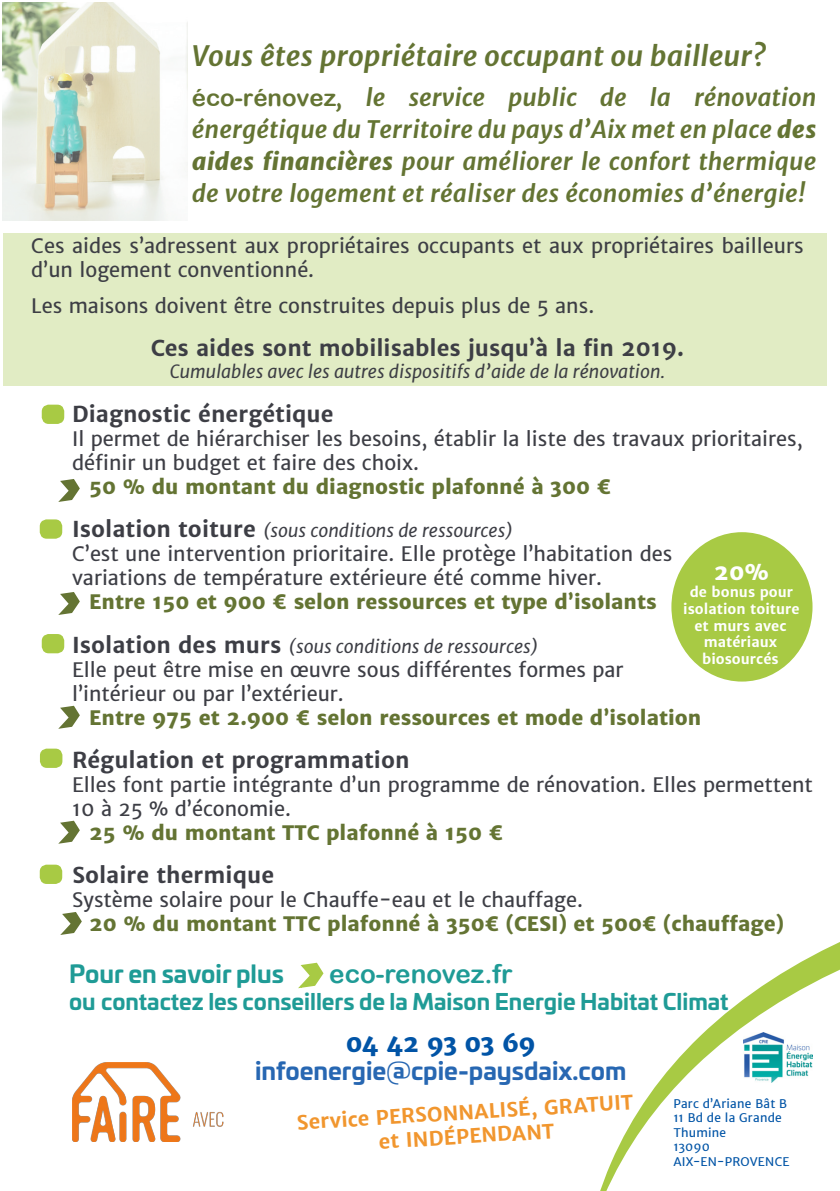
<style>
.page{position:relative;width:840px;height:1191px;background:#fff}
.page>*{position:absolute;margin:0;border:0;box-sizing:border-box;transform-origin:0 0}
.t1{font:italic 700 27.8px "Merriweather Sans";color:#647433}
.t2{font:26px "Arial Rounded MT Bold";color:#1f9b96}
.texte_courant{font:700 24px "Univia Pro";color:#2767b2}
.t3{font:700 24px "Univia Pro";color:#1f9b96}
.texte_courant-2{font:800 24px "Merriweather Sans";letter-spacing:-.035em;color:#0154a6}
.t4{font:italic 700 23.8px/32px "Merriweather Sans";letter-spacing:.005em;color:#647433;text-align:justify}
.titre_rubrique{font:700 22px "Merriweather Sans";color:#3d3e45}
.t5{font:700 22px "Univia Pro";color:#1f9b96}
.t6{font:800 22px "Merriweather Sans";color:#fff}
.texte{font:20px/24px "Merriweather Sans";color:#3d3e45}
.info_relief{font:800 20px "Merriweather Sans";color:#647433}
.Accroche{font:700 20px "Merriweather Sans";color:#f1962e}
.t7{font:italic 18px "Merriweather Sans";color:#3d3e45}
.t8{font:700 14px/16.8px "Merriweather Sans";color:#fff;text-align:center}
.texte_courant-3{font:12px/14.4px "Merriweather Sans";letter-spacing:.02em;color:#0154a6}
.s1{font-family:"Arial Rounded MT Bold";font-weight:400;font-style:normal}
.s2{font-weight:800}
.s3{font-weight:700;font-style:normal;font-size:22px}
</style>
<div class="page">
<img style="left:3px;top:3px;width:185px;height:217px">
<svg style="left:600px;top:942px;width:239px;height:249px"></svg>
<div style="left:43px;top:406px;width:20px;height:17px;background:#a8ca44;border-radius:6px"></div>
<div style="left:42px;top:405px;width:22px;height:19px;border:2px solid #a8ca44;border-radius:6px"></div>
<div style="left:3px;top:233px;width:822px;height:153px;background:#e1ecc4"></div>
<div style="left:671px;top:532px;width:141px;height:149px;background:#a8ca44;border-radius:50%"></div>
<svg style="left:58px;top:479px;width:22px;height:23px"></svg>
<div style="left:41px;top:520px;width:20px;height:18px;background:#a8ca44;border-radius:6px"></div>
<div style="left:40px;top:519px;width:22px;height:20px;border:2px solid #a8ca44;border-radius:6px"></div>
<div style="left:43px;top:635px;width:20px;height:17px;background:#a8ca44;border-radius:6px"></div>
<div style="left:42px;top:634px;width:22px;height:19px;border:2px solid #a8ca44;border-radius:6px"></div>
<div style="left:41px;top:749px;width:20px;height:18px;background:#a8ca44;border-radius:6px"></div>
<div style="left:40px;top:748px;width:22px;height:20px;border:2px solid #a8ca44;border-radius:6px"></div>
<div style="left:41px;top:865px;width:20px;height:18px;background:#a8ca44;border-radius:6px"></div>
<div style="left:40px;top:864px;width:22px;height:20px;border:2px solid #a8ca44;border-radius:6px"></div>
<svg style="left:58px;top:592px;width:22px;height:23px"></svg>
<svg style="left:58px;top:706px;width:22px;height:23px"></svg>
<svg style="left:59px;top:820px;width:21px;height:23px"></svg>
<svg style="left:60px;top:912px;width:22px;height:23px"></svg>
<svg style="left:298px;top:962px;width:26px;height:27px"></svg>
<img style="left:72px;top:1062px;width:151px;height:79px">
<p class="t1" style="left:192px;top:37px;width:575px">Vous êtes propriétaire occupant ou bailleur?</p>
<p class="t4" style="left:192px;top:81px;width:626px"><span class="s1">éco-rénovez</span>, le service public de la rénovation énergétique du Territoire du pays d’Aix met en place <span class="s2">des aides financières</span> pour améliorer le confort thermique de votre logement et réaliser des économies d’énergie!</p>
<p class="texte" style="left:31px;top:234px;width:773px">Ces aides s’adressent aux propriétaires occupants et aux propriétaires bailleurs d’un logement conventionné.</p>
<p class="texte" style="left:31px;top:294px;width:564px">Les maisons doivent être construites depuis plus de 5 ans.</p>
<p class="titre_rubrique" style="left:151px;top:334px;width:534px">Ces aides sont mobilisables jusqu’à la fin 2019.</p>
<p class="t7" style="left:170px;top:359px;width:496px">Cumulables avec les autres dispositifs d’aide de la rénovation.</p>
<p class="titre_rubrique" style="left:72px;top:400px;width:263px">Diagnostic énergétique</p>
<p class="texte" style="left:72px;top:427px;width:731px">Il permet de hiérarchiser les besoins, établir la liste des travaux prioritaires, définir un budget et faire des choix.</p>
<p class="info_relief" style="left:89px;top:474px;width:523px">50 % du montant du diagnostic plafonné à 300 €</p>
<p class="t7" style="left:72px;top:519px;width:442px"><span class="s3">Isolation toiture</span> (sous conditions de ressources)</p>
<p class="texte" style="left:72px;top:542px;width:601px">C’est une intervention prioritaire. Elle protège l’habitation des variations de température extérieure été comme hiver.</p>
<p class="info_relief" style="left:89px;top:589px;width:568px">Entre 150 et 900 € selon ressources et type d’isolants</p>
<p class="t7" style="left:72px;top:634px;width:467px"><span class="s3">Isolation des murs</span> (sous conditions de ressources)</p>
<p class="texte" style="left:72px;top:657px;width:552px">Elle peut être mise en œuvre sous différentes formes par l’intérieur ou par l’extérieur.</p>
<p class="info_relief" style="left:89px;top:704px;width:613px">Entre 975 et 2.900 € selon ressources et mode d’isolation</p>
<p class="titre_rubrique" style="left:72px;top:745px;width:339px">Régulation et programmation</p>
<p class="texte" style="left:72px;top:772px;width:741px">Elles font partie intégrante d’un programme de rénovation. Elles permettent<br>10 à 25 % d’économie.</p>
<p class="info_relief" style="left:89px;top:819px;width:415px">25 % du montant TTC plafonné à 150 €</p>
<p class="titre_rubrique" style="left:72px;top:860px;width:203px">Solaire thermique</p>
<p class="texte" style="left:72px;top:887px;width:512px">Système solaire pour le Chauffe-eau et le chauffage.</p>
<p class="info_relief" style="left:89px;top:910px;width:696px">20 % du montant TTC plafonné à 350€ (CESI) et 500€ (chauffage)</p>
<p class="t6" style="left:713px;top:558px;width:57px">20%</p>
<p class="t8" style="left:682px;top:583px;width:118px">de bonus pour isolation toiture et murs avec matériaux biosourcés</p>
<p class="t3" style="left:69px;top:955px;width:216px">Pour en savoir plus</p>
<p class="t2" style="left:329px;top:958px;width:185px">eco-renovez.fr</p>
<p class="t5" style="left:69px;top:984px;width:660px">ou contactez les conseillers de la Maison Energie Habitat Climat</p>
<p class="texte_courant-2" style="left:345px;top:1027px;width:191px">04 42 93 03 69</p>
<p class="texte_courant" style="left:255px;top:1052px;width:372px">infoenergie@cpie-paysdaix.com</p>
<p class="Accroche" style="left:296px;top:1110px;width:338px;rotate:-4deg">Service PERSONNALISÉ, GRATUIT</p>
<p class="Accroche" style="left:377px;top:1129px;width:177px;rotate:-4deg">et INDÉPENDANT</p>
<p class="texte_courant-3" style="left:673px;top:1096px;width:115px">Parc d’Ariane Bât B<br>11 Bd de la Grande<br>Thumine<br>13090</p>
<p class="texte_courant-3" style="left:673px;top:1154px;width:118px">AIX-EN-PROVENCE</p>
</div>
